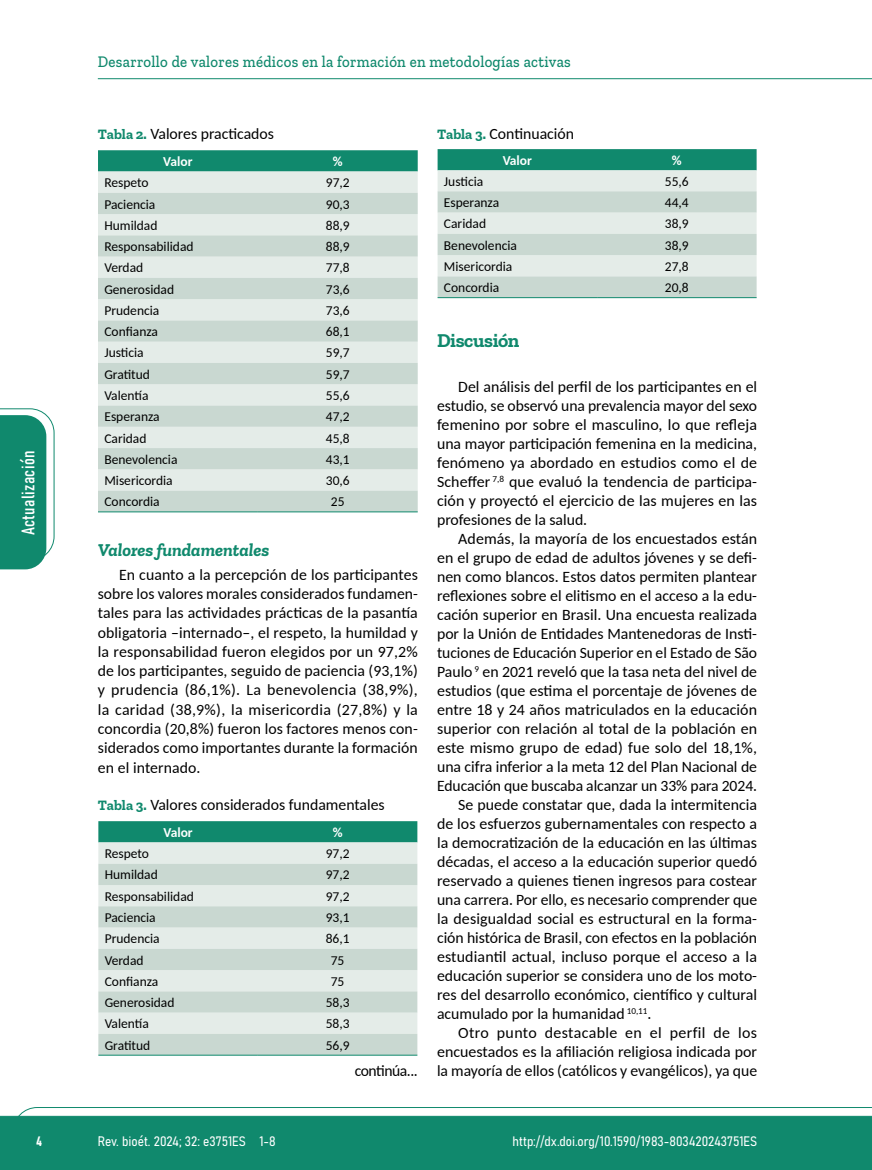
<style>
.page{position:relative;width:872px;height:1170px;background:#fff}
.page>*{position:absolute;margin:0;border:0;box-sizing:border-box;transform-origin:0 0}
.t1{font:700 19.5px "Zilla Slab";letter-spacing:-.02em;color:#10896d}
.t2{font:italic 700 18px "Zilla Slab";color:#10896d}
.t3{font:18px "Bahnschrift";letter-spacing:.02em;color:#fff}
.t4{font:500 16.5px "Zilla Slab";letter-spacing:.02em;color:#10896d;scale:.9 1}
.t5{font:15.75px/19.4px "Carlito";color:#000;text-align:justify}
.t6{font:15.75px "Carlito";letter-spacing:.025em;color:#000}
.t7{font:13.5px "Carlito";color:#000}
.t8{font:13.5px "Bahnschrift";color:#fff}
.t9{font:700 13.5px "Carlito";color:#fff}
.s1{font-family:"Zilla Slab";font-weight:700;font-size:14.25px;color:#10896d}
</style>
<div class="page">
<svg style="left:12px;top:1107px;width:860px;height:62px;background:#2e987f"></svg>
<hr style="left:98px;top:78px;width:774px;height:1px;background:#10896d">
<svg style="left:0;top:408px;width:55px;height:161px"></svg>
<div style="left:98px;top:150px;width:320px;height:21px;background:#10896d"></div>
<div style="left:98px;top:171px;width:320px;height:22px;background:#e4ece8"></div>
<svg style="left:98px;top:193px;width:320px;height:318px;background:#d5e1db"></svg>
<hr style="left:98px;top:511px;width:160px;height:1px;background:#10896d">
<hr style="left:258px;top:511px;width:160px;height:1px;background:#10896d">
<div style="left:98px;top:821px;width:319px;height:21px;background:#10896d"></div>
<div style="left:98px;top:842px;width:319px;height:21px;background:#e4ece8"></div>
<svg style="left:98px;top:863px;width:319px;height:191px;background:#d5e1db"></svg>
<hr style="left:98px;top:1054px;width:160px;height:1px;background:#10896d">
<hr style="left:258px;top:1054px;width:159px;height:1px;background:#10896d">
<svg style="left:437px;top:149px;width:319px;height:148px;background:#bbd6cd"></svg>
<hr style="left:437px;top:297px;width:160px;height:1px;background:#10896d">
<hr style="left:597px;top:297px;width:159px;height:1px;background:#10896d">
<p class="t3" style="left:15px;top:535px;width:86px;rotate:-90deg">Actualización</p>
<p class="t4" style="left:98px;top:53px;width:527px">Desarrollo de valores médicos en la formación en metodologías activas</p>
<p class="t5" style="left:98px;top:124px;width:178px"><span class="s1">Tabla 2.</span> Valores practicados</p>
<p class="t9" style="left:163px;top:152px;width:31px">Valor</p>
<p class="t9" style="left:333px;top:152px;width:11px">%</p>
<p class="t7" style="left:104px;top:173px;width:46px">Respeto</p>
<p class="t7" style="left:326px;top:173px;width:25px">97,2</p>
<p class="t7" style="left:104px;top:195px;width:53px">Paciencia</p>
<p class="t7" style="left:326px;top:195px;width:25px">90,3</p>
<p class="t7" style="left:104px;top:216px;width:55px">Humildad</p>
<p class="t7" style="left:326px;top:216px;width:25px">88,9</p>
<p class="t7" style="left:104px;top:237px;width:91px">Responsabilidad</p>
<p class="t7" style="left:326px;top:237px;width:25px">88,9</p>
<p class="t7" style="left:104px;top:258px;width:40px">Verdad</p>
<p class="t7" style="left:326px;top:258px;width:25px">77,8</p>
<p class="t7" style="left:104px;top:280px;width:71px">Generosidad</p>
<p class="t7" style="left:326px;top:280px;width:25px">73,6</p>
<p class="t7" style="left:104px;top:301px;width:56px">Prudencia</p>
<p class="t7" style="left:326px;top:301px;width:25px">73,6</p>
<p class="t7" style="left:104px;top:322px;width:55px">Confianza</p>
<p class="t7" style="left:326px;top:322px;width:25px">68,1</p>
<p class="t7" style="left:104px;top:344px;width:41px">Justicia</p>
<p class="t7" style="left:326px;top:344px;width:25px">59,7</p>
<p class="t7" style="left:104px;top:365px;width:47px">Gratitud</p>
<p class="t7" style="left:326px;top:365px;width:25px">59,7</p>
<p class="t7" style="left:104px;top:386px;width:46px">Valentía</p>
<p class="t7" style="left:326px;top:386px;width:25px">55,6</p>
<p class="t7" style="left:104px;top:407px;width:57px">Esperanza</p>
<p class="t7" style="left:326px;top:407px;width:25px">47,2</p>
<p class="t7" style="left:104px;top:429px;width:44px">Caridad</p>
<p class="t7" style="left:326px;top:429px;width:25px">45,8</p>
<p class="t7" style="left:104px;top:450px;width:75px">Benevolencia</p>
<p class="t7" style="left:326px;top:450px;width:25px">43,1</p>
<p class="t7" style="left:104px;top:471px;width:70px">Misericordia</p>
<p class="t7" style="left:326px;top:471px;width:25px">30,6</p>
<p class="t7" style="left:104px;top:492px;width:57px">Concordia</p>
<p class="t7" style="left:331px;top:492px;width:15px">25</p>
<p class="t2" style="left:98px;top:539px;width:173px">Valores fundamentales</p>
<p class="t5" style="left:98px;top:564px;width:321px;text-indent:21px">En cuanto a la percepción de los participantes sobre los valores morales considerados fundamen&shy;tales para las actividades prácticas de la pasantía obligatoria –internado–, el respeto, la humildad y la responsabilidad fueron elegidos por un 97,2% de los participantes, seguido de paciencia (93,1%) y prudencia (86,1%). La benevolencia (38,9%), la caridad (38,9%), la misericordia (27,8%) y la concordia (20,8%) fueron los factores menos con&shy;siderados como importantes durante la formación en el internado.</p>
<p class="t5" style="left:98px;top:794px;width:288px"><span class="s1">Tabla 3.</span> Valores considerados fundamentales</p>
<p class="t9" style="left:163px;top:823px;width:31px">Valor</p>
<p class="t9" style="left:333px;top:823px;width:11px">%</p>
<p class="t7" style="left:105px;top:844px;width:46px">Respeto</p>
<p class="t7" style="left:326px;top:844px;width:25px">97,2</p>
<p class="t7" style="left:105px;top:865px;width:55px">Humildad</p>
<p class="t7" style="left:326px;top:865px;width:25px">97,2</p>
<p class="t7" style="left:105px;top:886px;width:91px">Responsabilidad</p>
<p class="t7" style="left:326px;top:886px;width:25px">97,2</p>
<p class="t7" style="left:105px;top:908px;width:53px">Paciencia</p>
<p class="t7" style="left:326px;top:908px;width:25px">93,1</p>
<p class="t7" style="left:105px;top:929px;width:56px">Prudencia</p>
<p class="t7" style="left:326px;top:929px;width:25px">86,1</p>
<p class="t7" style="left:105px;top:950px;width:40px">Verdad</p>
<p class="t7" style="left:331px;top:950px;width:15px">75</p>
<p class="t7" style="left:105px;top:972px;width:55px">Confianza</p>
<p class="t7" style="left:331px;top:972px;width:15px">75</p>
<p class="t7" style="left:105px;top:993px;width:71px">Generosidad</p>
<p class="t7" style="left:326px;top:993px;width:25px">58,3</p>
<p class="t7" style="left:105px;top:1014px;width:46px">Valentía</p>
<p class="t7" style="left:326px;top:1014px;width:25px">58,3</p>
<p class="t7" style="left:105px;top:1035px;width:47px">Gratitud</p>
<p class="t7" style="left:326px;top:1035px;width:25px">56,9</p>
<p class="t5" style="left:437px;top:124px;width:139px"><span class="s1">Tabla 3.</span> Continuación</p>
<p class="t9" style="left:503px;top:151px;width:31px">Valor</p>
<p class="t9" style="left:672px;top:151px;width:11px">%</p>
<p class="t7" style="left:444px;top:172px;width:41px">Justicia</p>
<p class="t7" style="left:665px;top:172px;width:25px">55,6</p>
<p class="t7" style="left:444px;top:193px;width:57px">Esperanza</p>
<p class="t7" style="left:665px;top:193px;width:25px">44,4</p>
<p class="t7" style="left:444px;top:214px;width:44px">Caridad</p>
<p class="t7" style="left:665px;top:214px;width:25px">38,9</p>
<p class="t7" style="left:444px;top:236px;width:75px">Benevolencia</p>
<p class="t7" style="left:665px;top:236px;width:25px">38,9</p>
<p class="t7" style="left:444px;top:257px;width:70px">Misericordia</p>
<p class="t7" style="left:665px;top:257px;width:25px">27,8</p>
<p class="t7" style="left:444px;top:278px;width:57px">Concordia</p>
<p class="t7" style="left:665px;top:278px;width:25px">20,8</p>
<p class="t1" style="left:437px;top:330px;width:84px">Discusión</p>
<p class="t5" style="left:437px;top:376px;width:322px;text-indent:21px">Del análisis del perfil de los participantes en el estudio, se observó una prevalencia mayor del sexo femenino por sobre el masculino, lo que refleja una mayor participación femenina en la medicina, fenómeno ya abordado en estudios como el de Scheffer <sup>7,8</sup> que evaluó la tendencia de participa&shy;ción y proyectó el ejercicio de las mujeres en las profesiones de la salud.</p>
<p class="t5" style="left:458px;top:528px;width:300px">Además, la mayoría de los encuestados están</p>
<p class="t5" style="left:437px;top:547px;width:321px">en el grupo de edad de adultos jóvenes y se defi-</p>
<p class="t5" style="left:437px;top:566px;width:321px">nen como blancos. Estos datos permiten plantear</p>
<p class="t5" style="left:437px;top:585px;width:321px">reflexiones sobre el elitismo en el acceso a la edu-</p>
<p class="t5" style="left:437px;top:604px;width:321px">cación superior en Brasil. Una encuesta realizada</p>
<p class="t5" style="left:437px;top:623px;width:321px">por la Unión de Entidades Mantenedoras de Insti-</p>
<p class="t5" style="left:437px;top:642px;width:321px">tuciones de Educación Superior en el Estado de São</p>
<p class="t5" style="left:437px;top:661px;width:321px">Paulo <sup>9</sup> en 2021 reveló que la tasa neta del nivel de</p>
<p class="t5" style="left:437px;top:680px;width:321px">estudios (que estima el porcentaje de jóvenes de</p>
<p class="t5" style="left:437px;top:699px;width:321px">entre 18 y 24 años matriculados en la educación</p>
<p class="t5" style="left:437px;top:718px;width:321px">superior con relación al total de la población en</p>
<p class="t5" style="left:437px;top:737px;width:321px">este mismo grupo de edad) fue solo del 18,1%,</p>
<p class="t5" style="left:437px;top:756px;width:321px">una cifra inferior a la meta 12 del Plan Nacional de</p>
<p class="t5" style="left:437px;top:775px;width:321px">Educación que buscaba alcanzar un 33% para 2024.</p>
<p class="t5" style="left:458px;top:794px;width:300px">Se puede constatar que, dada la intermitencia</p>
<p class="t5" style="left:437px;top:813px;width:321px">de los esfuerzos gubernamentales con respecto a</p>
<p class="t5" style="left:437px;top:832px;width:321px">la democratización de la educación en las últimas</p>
<p class="t5" style="left:437px;top:851px;width:321px">décadas, el acceso a la educación superior quedó</p>
<p class="t5" style="left:437px;top:870px;width:321px">reservado a quienes tienen ingresos para costear</p>
<p class="t5" style="left:437px;top:889px;width:322px">una carrera. Por ello, es necesario comprender que</p>
<p class="t5" style="left:437px;top:908px;width:321px">la desigualdad social es estructural en la forma-</p>
<p class="t5" style="left:437px;top:927px;width:322px">ción histórica de Brasil, con efectos en la población</p>
<p class="t5" style="left:437px;top:946px;width:321px">estudiantil actual, incluso porque el acceso a la</p>
<p class="t5" style="left:437px;top:965px;width:321px">educación superior se considera uno de los moto-</p>
<p class="t5" style="left:437px;top:984px;width:321px">res del desarrollo económico, científico y cultural</p>
<p class="t5" style="left:437px;top:1003px;width:216px">acumulado por la humanidad <sup>10,11</sup>.</p>
<p class="t6" style="left:458px;top:1022px;width:300px">Otro punto destacable en el perfil de los</p>
<p class="t5" style="left:437px;top:1041px;width:321px">encuestados es la afiliación religiosa indicada por</p>
<p class="t5" style="left:355px;top:1060px;width:404px">continúa... la mayoría de ellos (católicos y evangélicos), ya que</p>
<p class="t8" style="left:36px;top:1130px;width:7px">4</p>
<p class="t8" style="left:98px;top:1131px;width:179px">Rev. bioét. 2024; 32: e3751ES 1-8</p>
<p class="t8" style="left:512px;top:1131px;width:246px">http://dx.doi.org/10.1590/1983-803420243751ES</p>
</div>
